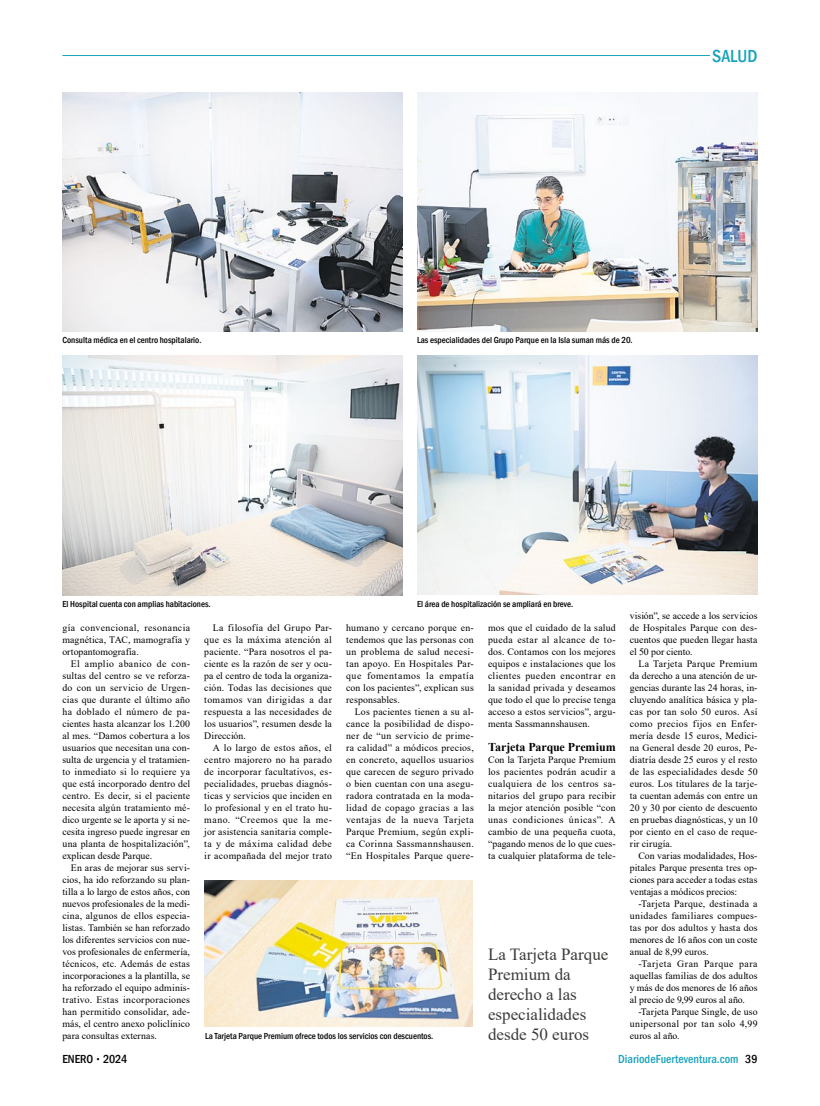
<style>
.page{position:relative;width:820px;height:1106px;background:#fff}
.page>*{position:absolute;margin:0;border:0;box-sizing:border-box;transform-origin:0 0}
.t1{font:500 condensed 18px "Franklin Gothic";color:#18a3bc}
.t2{font:17px/20px "Times New Roman";color:#3c3c3b}
.t3{font:500 condensed 12px "Franklin Gothic";color:#18a3bc}
.t4{font:700 12px "Times New Roman";letter-spacing:-.005em;color:#000}
.t5{font:500 condensed 12px "Franklin Gothic";color:#000}
.t6{font:9.8px/12px "Times New Roman";letter-spacing:.01em;color:#000;text-align:justify}
.t7{font:500 condensed 9px "Franklin Gothic";color:#000}
.s1{font-size:8px}
.s2{color:#000}
</style>
<div class="page">
<img style="left:62px;top:355px;width:341px;height:240px">
<hr style="left:62px;top:55px;width:647px;height:1px;background:#18a3bc">
<img style="left:417px;top:355px;width:340px;height:240px">
<img style="left:204px;top:880px;width:268px;height:146px">
<img style="left:62px;top:93px;width:341px;height:238px">
<img style="left:417px;top:93px;width:340px;height:238px">
<p class="t7" style="left:62px;top:334px;width:141px">Consulta médica en el centro hospitalario.</p>
<p class="t7" style="left:62px;top:598px;width:150px">El Hospital cuenta con amplias habitaciones.</p>
<h1 class="t1" style="left:711px;top:44px;width:47px">SALUD</h1>
<p class="t7" style="left:417px;top:334px;width:217px">Las especialidades del Grupo Parque en la Isla suman más de 20.</p>
<p class="t7" style="left:417px;top:598px;width:158px">El área de hospitalización se ampliará en breve.</p>
<p class="t6" style="left:62px;top:621px;width:129px">gía convencional, resonancia magnética, TAC, mamografía y ortopantomografía.</p>
<p class="t6" style="left:62px;top:657px;width:129px;text-indent:9px">El amplio abanico de con&shy;sultas del centro se ve reforza&shy;do con un servicio de Urgen&shy;cias que durante el último año ha doblado el número de pa&shy;cientes hasta alcanzar los 1.200 al mes. “Damos cobertura a los usuarios que necesitan una con&shy;sulta de urgencia y el tratamien&shy;to inmediato si lo requiere ya que está incorporado dentro del centro. Es decir, si el paciente necesita algún tratamiento mé&shy;dico urgente se le aporta y si ne&shy;cesita ingreso puede ingresar en una planta de hospitalización”, explican desde Parque.</p>
<p class="t6" style="left:62px;top:861px;width:129px;text-indent:9px">En aras de mejorar sus servi&shy;cios, ha ido reforzando su plan&shy;tilla a lo largo de estos años, con nuevos profesionales de la medi&shy;cina, algunos de ellos especia&shy;listas. También se han reforzado los diferentes servicios con nue&shy;vos profesionales de enfermería, técnicos, etc. Además de estas incorporaciones a la plantilla, se ha reforzado el equipo adminis&shy;trativo. Estas incorporaciones han permitido consolidar, ade&shy;más, el centro anexo policlínico para consultas externas.</p>
<p class="t6" style="left:204px;top:621px;width:129px;text-indent:9px">La filosofía del Grupo Par&shy;que es la máxima atención al paciente. “Para nosotros el pa&shy;ciente es la razón de ser y ocu&shy;pa el centro de toda la organiza&shy;ción. Todas las decisiones que tomamos van dirigidas a dar respuesta a las necesidades de los usuarios”, resumen desde la Dirección.</p>
<p class="t6" style="left:204px;top:741px;width:129px;text-indent:9px">A lo largo de estos años, el centro majorero no ha parado de incorporar facultativos, es&shy;pecialidades, pruebas diagnós&shy;ticas y servicios que inciden en lo profesional y en el trato hu&shy;mano. “Creemos que la me&shy;jor asistencia sanitaria comple&shy;ta y de máxima calidad debe ir acompañada del mejor trato</p>
<p class="t6" style="left:346px;top:621px;width:129px">humano y cercano porque en&shy;tendemos que las personas con un problema de salud necesi&shy;tan apoyo. En Hospitales Par&shy;que fomentamos la empatía con los pacientes”, explican sus responsables.</p>
<p class="t6" style="left:346px;top:705px;width:129px;text-indent:9px">Los pacientes tienen a su al&shy;cance la posibilidad de dispo&shy;ner de “un servicio de prime&shy;ra calidad” a módicos precios, en concreto, aquellos usuarios que carecen de seguro privado o bien cuentan con una asegu&shy;radora contratada en la moda&shy;lidad de copago gracias a las ventajas de la nueva Tarjeta Parque Premium, según expli&shy;ca Corinna Sassmannshausen. “En Hospitales Parque quere-</p>
<p class="t7" style="left:205px;top:1030px;width:230px">La Tarjeta Parque Premium ofrece todos los servicios con descuentos.</p>
<p class="t6" style="left:488px;top:621px;width:129px">mos que el cuidado de la salud pueda estar al alcance de to&shy;dos. Contamos con los mejores equipos e instalaciones que los clientes pueden encontrar en la sanidad privada y deseamos que todo el que lo precise tenga acceso a estos servicios”, argu&shy;menta Sassmannshausen.</p>
<p class="t4" style="left:488px;top:738px;width:129px">Tarjeta Parque Premium</p>
<p class="t6" style="left:488px;top:753px;width:129px">Con la Tarjeta Parque Premium los pacientes podrán acudir a cualquiera de los centros sa&shy;nitarios del grupo para recibir la mejor atención posible “con unas condiciones únicas”. A cambio de una pequeña cuota, “pagando menos de lo que cues&shy;ta cualquier plataforma de tele-</p>
<h2 class="t2" style="left:488px;top:943px;width:122px">La Tarjeta Parque<br>Premium da derecho a las especialidades desde 50 euros</h2>
<p class="t6" style="left:629px;top:609px;width:129px">visión”, se accede a los servicios de Hospitales Parque con des&shy;cuentos que pueden llegar hasta el 50 por ciento.</p>
<p class="t6" style="left:629px;top:657px;width:129px;text-indent:9px">La Tarjeta Parque Premium da derecho a una atención de ur&shy;gencias durante las 24 horas, in&shy;cluyendo analítica básica y pla&shy;cas por tan solo 50 euros. Así como precios fijos en Enfer&shy;mería desde 15 euros, Medici&shy;na General desde 20 euros, Pe&shy;diatría desde 25 euros y el resto de las especialidades desde 50 euros. Los titulares de la tarje&shy;ta cuentan además con entre un 20 y 30 por ciento de descuento en pruebas diagnósticas, y un 10 por ciento en el caso de reque&shy;rir cirugía.</p>
<p class="t6" style="left:629px;top:849px;width:129px;text-indent:9px">Con varias modalidades, Hos&shy;pitales Parque presenta tres op&shy;ciones para acceder a todas estas ventajas a módicos precios:</p>
<p class="t6" style="left:629px;top:897px;width:129px;text-indent:9px">-Tarjeta Parque, destinada a unidades familiares compues&shy;tas por dos adultos y hasta dos menores de 16 años con un coste anual de 8,99 euros.</p>
<p class="t6" style="left:629px;top:957px;width:129px;text-indent:9px">-Tarjeta Gran Parque para aquellas familias de dos adultos y más de dos menores de 16 años al precio de 9,99 euros al año.</p>
<p class="t6" style="left:629px;top:1005px;width:129px;text-indent:9px">-Tarjeta Parque Single, de uso unipersonal por tan solo 4,99 euros al año.</p>
<p class="t5" style="left:62px;top:1050px;width:66px">ENERO <span class="s1">•</span> 2024</p>
<p class="t3" style="left:618px;top:1050px;width:141px">DiariodeFuerteventura.com <span class="s2">39</span></p>
</div>
